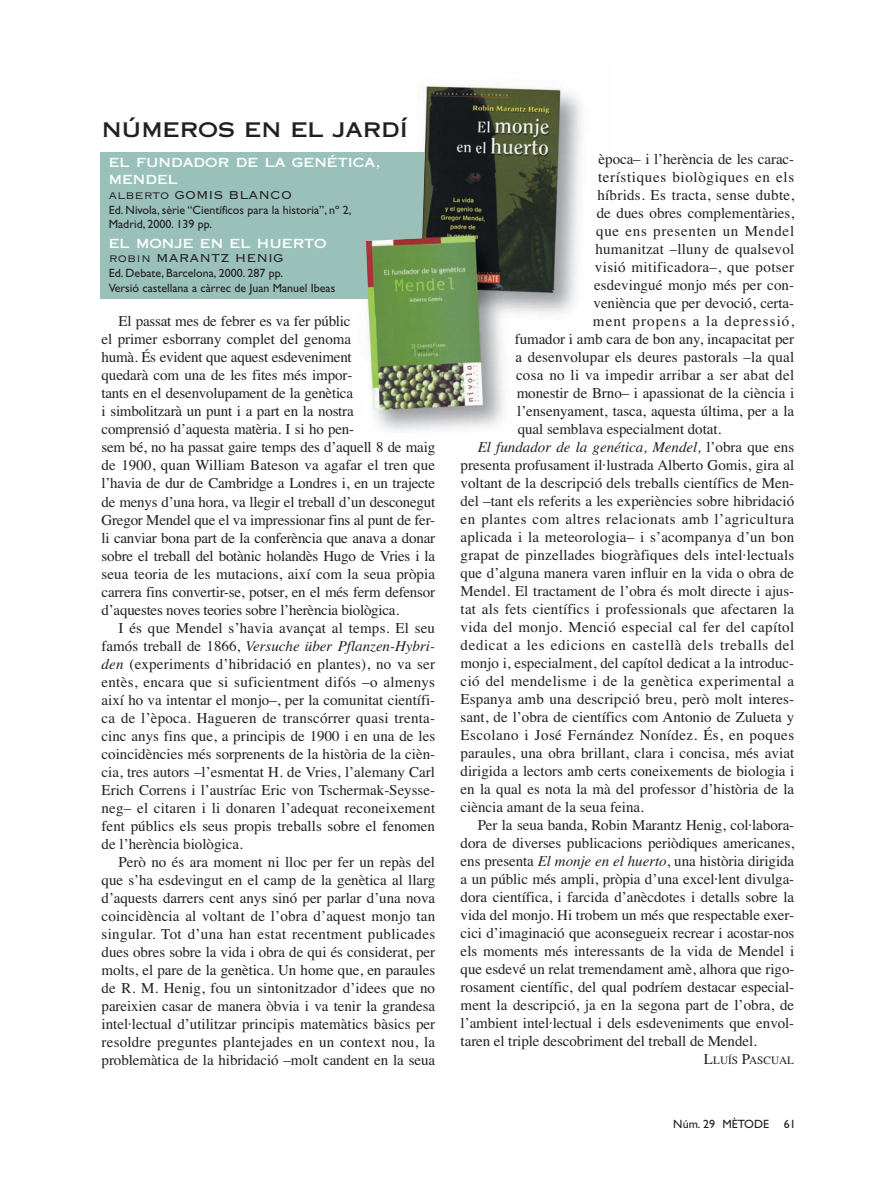
<style>
.page{position:relative;width:893px;height:1191px;background:#fff}
.page>*{position:absolute;margin:0;border:0;box-sizing:border-box;transform-origin:0 0}
.t1{font:24px "Copperplate Thirty One AB";letter-spacing:-.01em;color:#231f20}
.t2{font:15px/18px "Times";color:#231f20;text-align:justify}
.t3{font:15px "Times";letter-spacing:.025em;color:#231f20}
.t4{font:15px "Times";letter-spacing:.03em;color:#231f20}
.t5{font:15px "Times";letter-spacing:.02em;color:#231f20}
.t6{font:15px/16.5px "Copperplate Thirty One AB";color:#fff}
.t7{font:15px "Times";letter-spacing:.04em;color:#231f20}
.t8{font:italic 15px "Times";color:#231f20}
.t9{font:15px "Copperplate Thirty Two BC";color:#231f20}
.t10{font:15px "Times";letter-spacing:.045em;color:#231f20}
.t11{font:15px "Times";letter-spacing:.07em;color:#231f20}
.t12{font:15px "Times";letter-spacing:.05em;color:#231f20}
.t13{font:12px/14.4px "Gill Sans";color:#231f20}
.t14{font:11.25px "Times";color:#231f20}
.s1{font-style:italic}
.s2{font-style:normal}
.s3{font-size:15px}
</style>
<div class="page">
<img style="left:367px;top:85px;width:214px;height:346px">
<div style="left:100px;top:152px;width:328px;height:147px;background:#99c1b9"></div>
<img style="left:366px;top:144px;width:112px;height:171px">
<h1 class="t1" style="left:102px;top:114px;width:307px">NÚMEROS EN EL JARDÍ</h1>
<p class="t6" style="left:109px;top:154px;width:274px">EL FUNDADOR DE LA GENÉTICA,<br>MENDEL</p>
<p class="t9" style="left:109px;top:185px;width:185px">alberto GOMIS BLANCO</p>
<p class="t13" style="left:109px;top:204px;width:244px">Ed. Nivola, sèrie “Científicos para la historia”, nº 2,<br>Madrid, 2000. 139 pp.</p>
<p class="t6" style="left:109px;top:235px;width:219px">EL MONJE EN EL HUERTO</p>
<p class="t9" style="left:109px;top:248px;width:177px">robin MARANTZ HENIG</p>
<p class="t13" style="left:109px;top:267px;width:228px">Ed. Debate, Barcelona, 2000. 287 pp.<br>Versió castellana a càrrec de Juan Manuel Ibeas</p>
<p class="t2" style="left:102px;top:314px;width:335px;text-align:left;text-indent:17px">El passat mes de febrer es va fer públic<br>el primer esborrany complet del genoma<br>humà. És evident que aquest esdeveniment<br>quedarà com una de les fites més impor-<br>tants en el desenvolupament de la genètica<br>i simbolitzarà un punt i a part en la nostra<br>comprensió d’aquesta matèria. I si ho pen-<br>sem bé, no ha passat gaire temps des d’aquell 8 de maig de 1900, quan William Bateson va agafar el tren que l’havia de dur de Cambridge a Londres i, en un trajecte de menys d’una hora, va llegir el treball d’un desconegut Gregor Mendel que el va impressionar fins al punt de fer&shy;li canviar bona part de la conferència que anava a donar sobre el treball del botànic holandès Hugo de Vries i la seua teoria de les mutacions, així com la seua pròpia carrera fins convertir-se, potser, en el més ferm defensor d’aquestes noves teories sobre l’herència biològica.</p>
<p class="t2" style="left:102px;top:620px;width:335px;text-indent:17px">I és que Mendel s’havia avançat al temps. El seu famós treball de 1866, <span class="s1">Versuche über Pflanzen-Hybri&shy;den</span> (experiments d’hibridació en plantes), no va ser entès, encara que si suficientment difós –o almenys així ho va intentar el monjo–, per la comunitat científi&shy;ca de l’època. Hagueren de transcórrer quasi trenta&shy;cinc anys fins que, a principis de 1900 i en una de les coincidències més sorprenents de la història de la cièn&shy;cia, tres autors –l’esmentat H. de Vries, l’alemany Carl Erich Correns i l’austríac Eric von Tschermak-Seysse&shy;neg– el citaren i li donaren l’adequat reconeixement fent públics els seus propis treballs sobre el fenomen de l’herència biològica.</p>
<p class="t2" style="left:102px;top:854px;width:335px;text-indent:17px">Però no és ara moment ni lloc per fer un repàs del que s’ha esdevingut en el camp de la genètica al llarg d’aquests darrers cent anys sinó per parlar d’una nova coincidència al voltant de l’obra d’aquest monjo tan singular. Tot d’una han estat recentment publicades dues obres sobre la vida i obra de qui és considerat, per molts, el pare de la genètica. Un home que, en paraules de R. M. Henig, fou un sintonitzador d’idees que no pareixien casar de manera òbvia i va tenir la grandesa intel·lectual d’utilitzar principis matemàtics bàsics per resoldre preguntes plantejades en un context nou, la problemàtica de la hibridació –molt candent en la seua</p>
<p class="t2" style="left:599px;top:151px;width:197px">època– i l’herència de les carac-</p>
<p class="t10" style="left:598px;top:171px;width:198px">terístiques biològiques en els</p>
<p class="t5" style="left:597px;top:189px;width:198px">híbrids. Es tracta, sense dubte,</p>
<p class="t2" style="left:597px;top:205px;width:199px">de dues obres complementàries,</p>
<p class="t12" style="left:596px;top:225px;width:200px">que ens presenten un Mendel</p>
<p class="t2" style="left:595px;top:241px;width:200px">humanitzat –lluny de qualsevol</p>
<p class="t3" style="left:595px;top:261px;width:201px">visió mitificadora–, que potser</p>
<p class="t2" style="left:594px;top:277px;width:201px">esdevingué monjo més per con-</p>
<p class="t2" style="left:594px;top:295px;width:202px">veniència que per devoció, certa-</p>
<p class="t11" style="left:593px;top:315px;width:203px">ment propens a la depressió,</p>
<p class="t2" style="left:515px;top:331px;width:281px">fumador i amb cara de bon any, incapacitat per</p>
<p class="t2" style="left:515px;top:349px;width:280px">a desenvolupar els deures pastorals –la qual</p>
<p class="t5" style="left:516px;top:369px;width:280px">cosa no li va impedir arribar a ser abat del</p>
<p class="t2" style="left:517px;top:385px;width:279px">monestir de Brno– i apassionat de la ciència i</p>
<p class="t2" style="left:517px;top:403px;width:278px">l’ensenyament, tasca, aquesta última, per a la</p>
<p class="t2" style="left:518px;top:421px;width:205px">qual semblava especialment dotat.</p>
<p class="t8" style="left:478px;top:441px;width:318px">El fundador de la genética, Mendel, <span class="s2">l’obra que ens</span></p>
<p class="t2" style="left:461px;top:457px;width:335px">presenta profusament il·lustrada Alberto Gomis, gira al</p>
<p class="t2" style="left:461px;top:475px;width:335px">voltant de la descripció dels treballs científics de Men-</p>
<p class="t2" style="left:461px;top:493px;width:335px">del –tant els referits a les experiències sobre hibridació</p>
<p class="t4" style="left:461px;top:513px;width:335px">en plantes com altres relacionats amb l’agricultura</p>
<p class="t2" style="left:461px;top:529px;width:335px">aplicada i la meteorologia– i s’acompanya d’un bon</p>
<p class="t2" style="left:461px;top:547px;width:335px">grapat de pinzellades biogràfiques dels intel·lectuals</p>
<p class="t2" style="left:461px;top:565px;width:335px">que d’alguna manera varen influir en la vida o obra de</p>
<p class="t2" style="left:461px;top:583px;width:335px">Mendel. El tractament de l’obra és molt directe i ajus-</p>
<p class="t2" style="left:461px;top:601px;width:335px">tat als fets científics i professionals que afectaren la</p>
<p class="t3" style="left:461px;top:621px;width:335px">vida del monjo. Menció especial cal fer del capítol</p>
<p class="t7" style="left:461px;top:639px;width:335px">dedicat a les edicions en castellà dels treballs del</p>
<p class="t2" style="left:461px;top:655px;width:335px">monjo i, especialment, del capítol dedicat a la introduc-</p>
<p class="t3" style="left:461px;top:675px;width:335px">ció del mendelisme i de la genètica experimental a</p>
<p class="t2" style="left:461px;top:691px;width:335px">Espanya amb una descripció breu, però molt interes-</p>
<p class="t2" style="left:461px;top:709px;width:335px">sant, de l’obra de científics com Antonio de Zulueta y</p>
<p class="t4" style="left:461px;top:729px;width:335px">Escolano i José Fernández Nonídez. És, en poques</p>
<p class="t2" style="left:461px;top:745px;width:335px">paraules, una obra brillant, clara i concisa, més aviat</p>
<p class="t2" style="left:461px;top:763px;width:335px">dirigida a lectors amb certs coneixements de biologia i</p>
<p class="t2" style="left:461px;top:781px;width:335px">en la qual es nota la mà del professor d’història de la</p>
<p class="t2" style="left:461px;top:799px;width:185px">ciència amant de la seua feina.</p>
<p class="t2" style="left:478px;top:817px;width:318px">Per la seua banda, Robin Marantz Henig, col·labora-</p>
<p class="t2" style="left:461px;top:835px;width:335px">dora de diverses publicacions periòdiques americanes,</p>
<p class="t2" style="left:461px;top:853px;width:335px">ens presenta <span class="s1">El monje en el huerto</span>, una història dirigida</p>
<p class="t2" style="left:461px;top:871px;width:335px">a un públic més ampli, pròpia d’una excel·lent divulga-</p>
<p class="t2" style="left:461px;top:889px;width:335px">dora científica, i farcida d’anècdotes i detalls sobre la</p>
<p class="t2" style="left:461px;top:907px;width:335px">vida del monjo. Hi trobem un més que respectable exer-</p>
<p class="t2" style="left:461px;top:925px;width:335px">cici d’imaginació que aconsegueix recrear i acostar-nos</p>
<p class="t2" style="left:461px;top:943px;width:335px">els moments més interessants de la vida de Mendel i</p>
<p class="t2" style="left:461px;top:961px;width:335px">que esdevé un relat tremendament amè, alhora que rigo-</p>
<p class="t2" style="left:461px;top:979px;width:335px">rosament científic, del qual podríem destacar especial-</p>
<p class="t2" style="left:461px;top:997px;width:335px">ment la descripció, ja en la segona part de l’obra, de</p>
<p class="t2" style="left:461px;top:1015px;width:335px">l’ambient intel·lectual i dels esdeveniments que envol-</p>
<p class="t2" style="left:461px;top:1033px;width:298px">taren el triple descobriment del treball de Mendel.</p>
<p class="t14" style="left:704px;top:1056px;width:92px"><span class="s3">L</span>LUÍS <span class="s3">P</span>ASCUAL</p>
<p class="t13" style="left:673px;top:1118px;width:124px">Núm. 29 MÈTODE 61</p>
</div>
